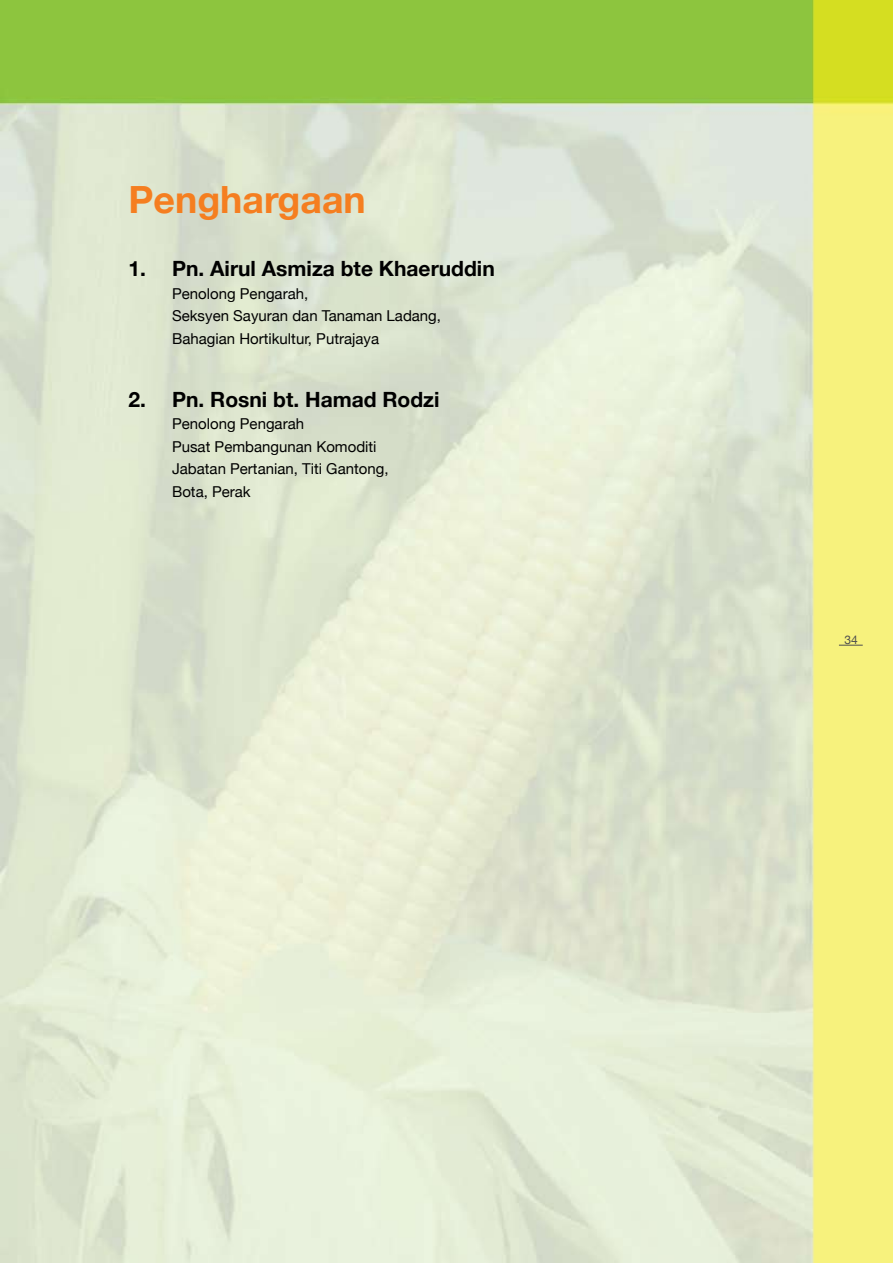
<style>
.page{position:relative;width:893px;height:1263px;background:#fff}
.page>*{position:absolute;margin:0;border:0;box-sizing:border-box;transform-origin:0 0}
.t1{font:700 37.5px "Helvetica Neue";color:#f57e20}
.t2{font:700 21px "Helvetica Neue";color:#000}
.t3{font:15px/22.5px "Helvetica Neue";color:#000}
.t4{font:12px "Helvetica Neue";color:#4d4d4f}
</style>
<div class="page">
<img style="left:0;top:0;width:893px;height:1263px">
<svg style="left:839px;top:645px;width:24px;height:1px"></svg>
<h1 class="t1" style="left:129px;top:177px;width:239px">Penghargaan</h1>
<h2 class="t2" style="left:129px;top:256px;width:368px">1. Pn. Airul Asmiza bte Khaeruddin</h2>
<p class="t3" style="left:172px;top:282px;width:270px">Penolong Pengarah,<br>Seksyen Sayuran dan Tanaman Ladang,<br>Bahagian Hortikultur, Putrajaya</p>
<h2 class="t2" style="left:129px;top:386px;width:313px">2. Pn. Rosni bt. Hamad Rodzi</h2>
<p class="t3" style="left:172px;top:412px;width:218px">Penolong Pengarah<br>Pusat Pembangunan Komoditi<br>Jabatan Pertanian, Titi Gantong,<br>Bota, Perak</p>
<p class="t4" style="left:844px;top:633px;width:15px">34</p>
</div>
